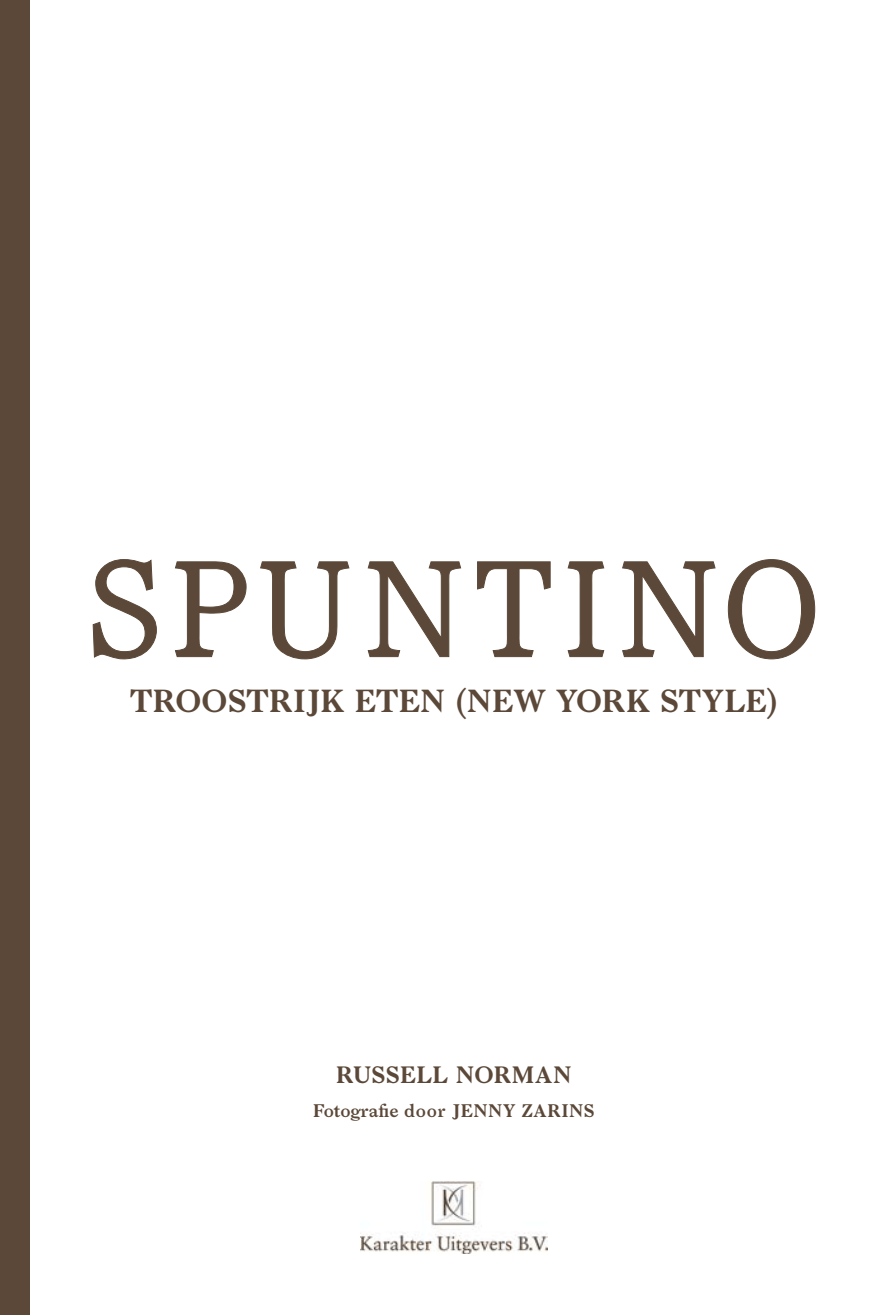
<style>
.page{position:relative;width:893px;height:1315px;background:#fff}
.page>*{position:absolute;margin:0;border:0;box-sizing:border-box;transform-origin:0 0}
.t1{font:600 30.62px "Larish Neue";letter-spacing:.005em;color:#5b4838}
.t2{font:600 22.75px "Larish Neue";letter-spacing:.01em;color:#5b4838}
.t3{font:600 17.5px "Larish Neue";letter-spacing:.02em;color:#5b4838}
</style>
<div class="page">
<div style="left:0;top:0;width:30px;height:1315px;background:#5b4838"></div>
<img style="left:361px;top:1181px;width:186px;height:72px">
<svg style="left:174px;top:561px;width:73px;height:96px"></svg>
<svg style="left:92px;top:559px;width:65px;height:101px"></svg>
<svg style="left:727px;top:559px;width:89px;height:101px"></svg>
<svg style="left:622px;top:561px;width:94px;height:96px"></svg>
<svg style="left:567px;top:561px;width:38px;height:96px"></svg>
<svg style="left:260px;top:561px;width:90px;height:99px"></svg>
<svg style="left:367px;top:561px;width:95px;height:96px"></svg>
<svg style="left:477px;top:561px;width:74px;height:96px"></svg>
<p class="t1" style="left:130px;top:677px;width:649px">TROOSTRIJK ETEN (NEW YORK STYLE)</p>
<p class="t2" style="left:336px;top:1057px;width:237px">RUSSELL NORMAN</p>
<p class="t3" style="left:313px;top:1097px;width:283px">Fotografie door JENNY ZARINS</p>
</div>
